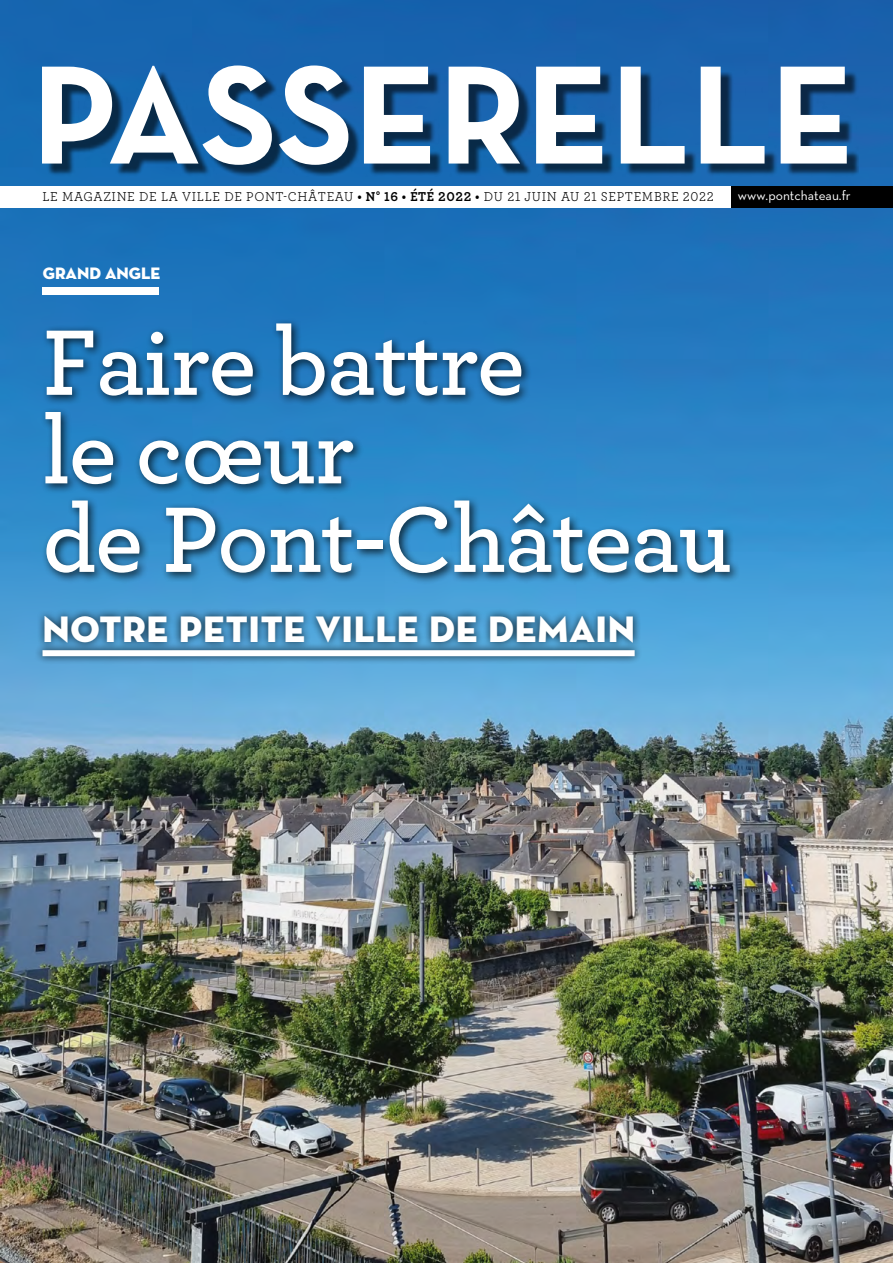
<style>
.page{position:relative;width:893px;height:1263px;background:#fff}
.page>*{position:absolute;margin:0;border:0;box-sizing:border-box;transform-origin:0 0}
.t1{font:700 142.5px "Neutra Text";color:#fff}
.t2{font:600 97.5px/88.5px "Archer Pro";letter-spacing:-.015em;color:#fff}
.t3{font:37.5px "Neutra Disp Titling";letter-spacing:.02em;color:#fff}
.t4{font:16.8px "Neutra Disp Titling";color:#fff}
.t5{font:13.5px "Archer Pro";letter-spacing:.05em;color:#000;scale:.95 1}
.t6{font:13.5px "Neutra Text";color:#fff}
.s1{font-weight:700}
</style>
<div class="page">
<img style="left:0;top:0;width:893px;height:1263px">
<div style="left:0;top:186px;width:893px;height:21px;background:#fff"></div>
<div style="left:731px;top:186px;width:162px;height:21px;background:#000"></div>
<div style="left:47px;top:70px;width:813px;height:107px;background:#000;opacity:.6"></div>
<div style="left:43px;top:287px;width:116px;height:8px;background:#fff"></div>
<div style="left:41px;top:318px;width:700px;height:266px;background:#000;opacity:.75"></div>
<div style="left:35px;top:608px;width:608px;height:56px;background:#000;opacity:.75"></div>
<div style="left:43px;top:650px;width:592px;height:6px;background:#fff"></div>
<h1 class="t1" style="left:32px;top:26px;width:825px">PASSERELLE</h1>
<p class="t5" style="left:43px;top:187px;width:708px">LE MAGAZINE DE LA VILLE DE PONT-CHÂTEAU <span class="s1">• N° 16 • ÉTÉ 2022 •</span> DU 21 JUIN AU 21 SEPTEMBRE 2022</p>
<p class="t6" style="left:738px;top:187px;width:114px">www.pontchateau.fr</p>
<p class="t4" style="left:43px;top:263px;width:119px">GRAND ANGLE</p>
<h2 class="t2" style="left:43px;top:312px;width:691px">Faire battre<br>le cœur<br>de Pont-Château</h2>
<h3 class="t3" style="left:43px;top:605px;width:594px">NOTRE PETITE VILLE DE DEMAIN</h3>
</div>
